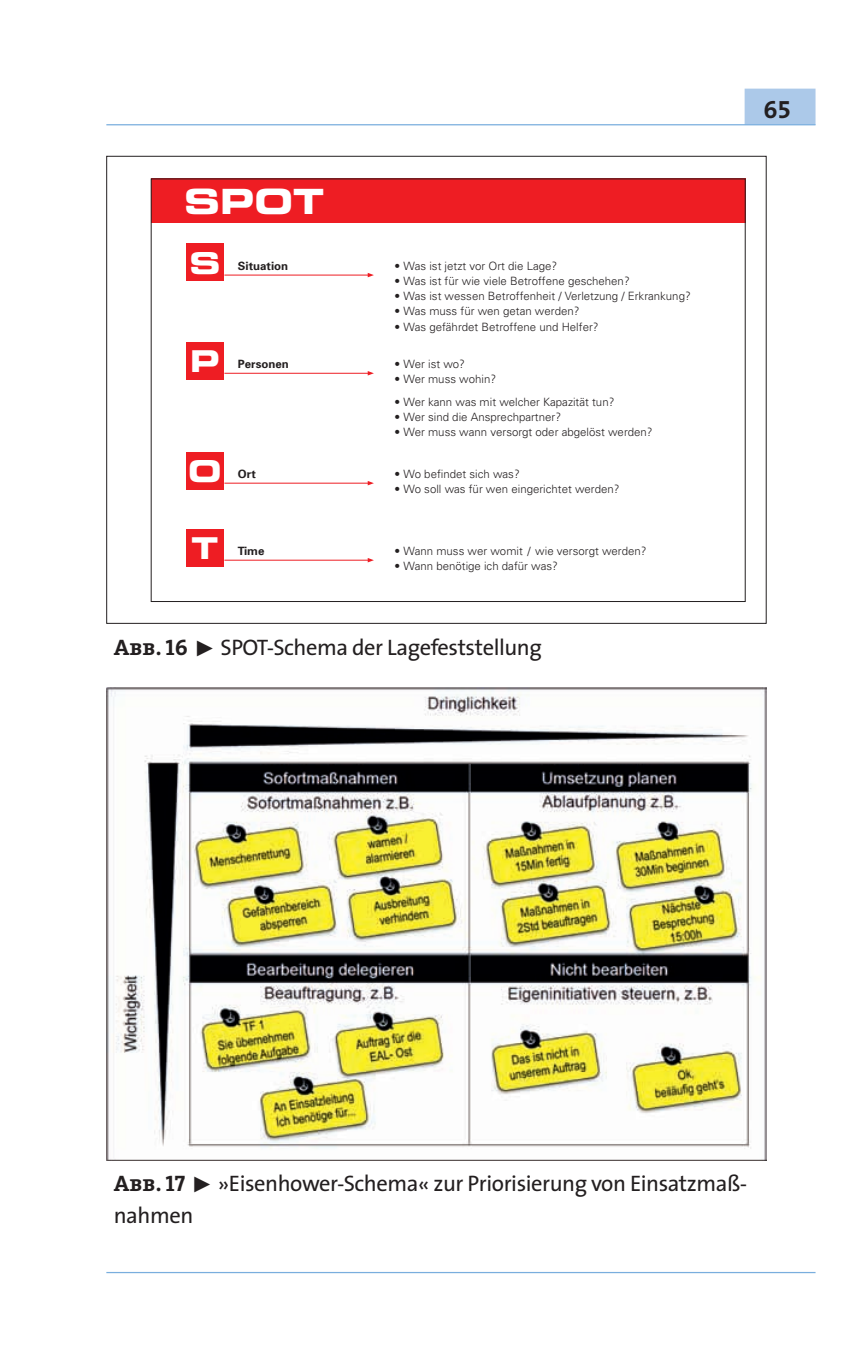
<style>
.page{position:relative;width:851px;height:1347px;background:#fff}
.page>*{position:absolute;margin:0;border:0;box-sizing:border-box;transform-origin:0 0}
.t1{font:34.75px "Eurostile Bold Extended Two";color:#fff}
.t2{font:30px "Eurostile Bold Extended Two";color:#fff}
.t3{font:25px "The Mix Bold Expert";color:#231f20}
.t4{font:22.5px/31.5px "The Sans";letter-spacing:-.02em;color:#231f20}
.t5{font:300 11.5px "Univers";color:#231f20}
.t6{font:700 11.5px "Univers";color:#231f20}
.s1{font-family:"The Serif Bold Caps"}
.s2{font-family:"The Sans Extra Bold Expert"}
</style>
<div class="page">
<div style="left:745px;top:89px;width:69px;height:35px;background:#acc9e9"></div>
<div style="left:744px;top:89px;width:71px;height:36px;border:1px solid #acc9e9"></div>
<hr style="left:106px;top:124px;width:709px;height:1px;background:#79aede">
<hr style="left:106px;top:1271px;width:709px;height:2px;background:#79aede">
<div style="left:151px;top:178px;width:594px;height:45px;background:#ee1d23"></div>
<div style="left:186px;top:243px;width:38px;height:38px;background:#ee1d23"></div>
<div style="left:186px;top:342px;width:38px;height:37px;background:#ee1d23"></div>
<div style="left:186px;top:451px;width:38px;height:38px;background:#ee1d23"></div>
<div style="left:186px;top:528px;width:38px;height:38px;background:#ee1d23"></div>
<hr style="left:224px;top:274px;width:145px;height:1px;background:#ee1d23">
<svg style="left:367px;top:273px;width:7px;height:4px"></svg>
<hr style="left:224px;top:373px;width:145px;height:1px;background:#ee1d23">
<svg style="left:367px;top:371px;width:7px;height:4px"></svg>
<hr style="left:224px;top:482px;width:145px;height:1px;background:#ee1d23">
<svg style="left:367px;top:481px;width:7px;height:4px"></svg>
<hr style="left:224px;top:559px;width:145px;height:1px;background:#ee1d23">
<svg style="left:367px;top:558px;width:7px;height:4px"></svg>
<img style="left:107px;top:687px;width:659px;height:473px">
<h1 class="t1" style="left:184px;top:177px;width:141px">SPOT</h1>
<h2 class="t2" style="left:189px;top:242px;width:33px">S</h2>
<p class="t6" style="left:238px;top:259px;width:52px">Situation</p>
<h2 class="t2" style="left:190px;top:340px;width:31px">P</h2>
<p class="t6" style="left:238px;top:357px;width:52px">Personen</p>
<h2 class="t2" style="left:188px;top:450px;width:35px">O</h2>
<p class="t6" style="left:238px;top:467px;width:19px">Ort</p>
<h2 class="t2" style="left:191px;top:527px;width:28px">T</h2>
<p class="t6" style="left:238px;top:543px;width:28px">Time</p>
<p class="t5" style="left:394px;top:259px;width:164px">• Was ist jetzt vor Ort die Lage?</p>
<p class="t5" style="left:394px;top:274px;width:236px">• Was ist für wie viele Betroffene geschehen?</p>
<p class="t5" style="left:394px;top:289px;width:297px">• Was ist wessen Betroffenheit / Verletzung / Erkrankung?</p>
<p class="t5" style="left:394px;top:304px;width:186px">• Was muss für wen getan werden?</p>
<p class="t5" style="left:394px;top:319px;width:205px">• Was gefährdet Betroffene und Helfer?</p>
<p class="t5" style="left:394px;top:357px;width:72px">• Wer ist wo?</p>
<p class="t5" style="left:394px;top:372px;width:103px">• Wer muss wohin?</p>
<p class="t5" style="left:394px;top:395px;width:221px">• Wer kann was mit welcher Kapazität tun?</p>
<p class="t5" style="left:394px;top:410px;width:168px">• Wer sind die Ansprechpartner?</p>
<p class="t5" style="left:394px;top:425px;width:259px">• Wer muss wann versorgt oder abgelöst werden?</p>
<p class="t5" style="left:394px;top:466px;width:126px">• Wo befindet sich was?</p>
<p class="t5" style="left:394px;top:482px;width:226px">• Wo soll was für wen eingerichtet werden?</p>
<p class="t5" style="left:394px;top:543px;width:253px">• Wann muss wer womit / wie versorgt werden?</p>
<p class="t5" style="left:394px;top:559px;width:165px">• Wann benötige ich dafür was?</p>
<h3 class="t4" style="left:114px;top:631px;width:429px"><span class="s1">Abb. 16</span> <span class="s2">˘</span> SPOT-Schema der Lagefeststellung</h3>
<h3 class="t3" style="left:763px;top:89px;width:29px">65</h3>
<h3 class="t4" style="left:114px;top:1167px;width:635px"><span class="s1">Abb. 17</span> <span class="s2">˘</span> »Eisenhower-Schema« zur Priorisierung von Einsatzmaß&shy;nahmen</h3>
</div>
